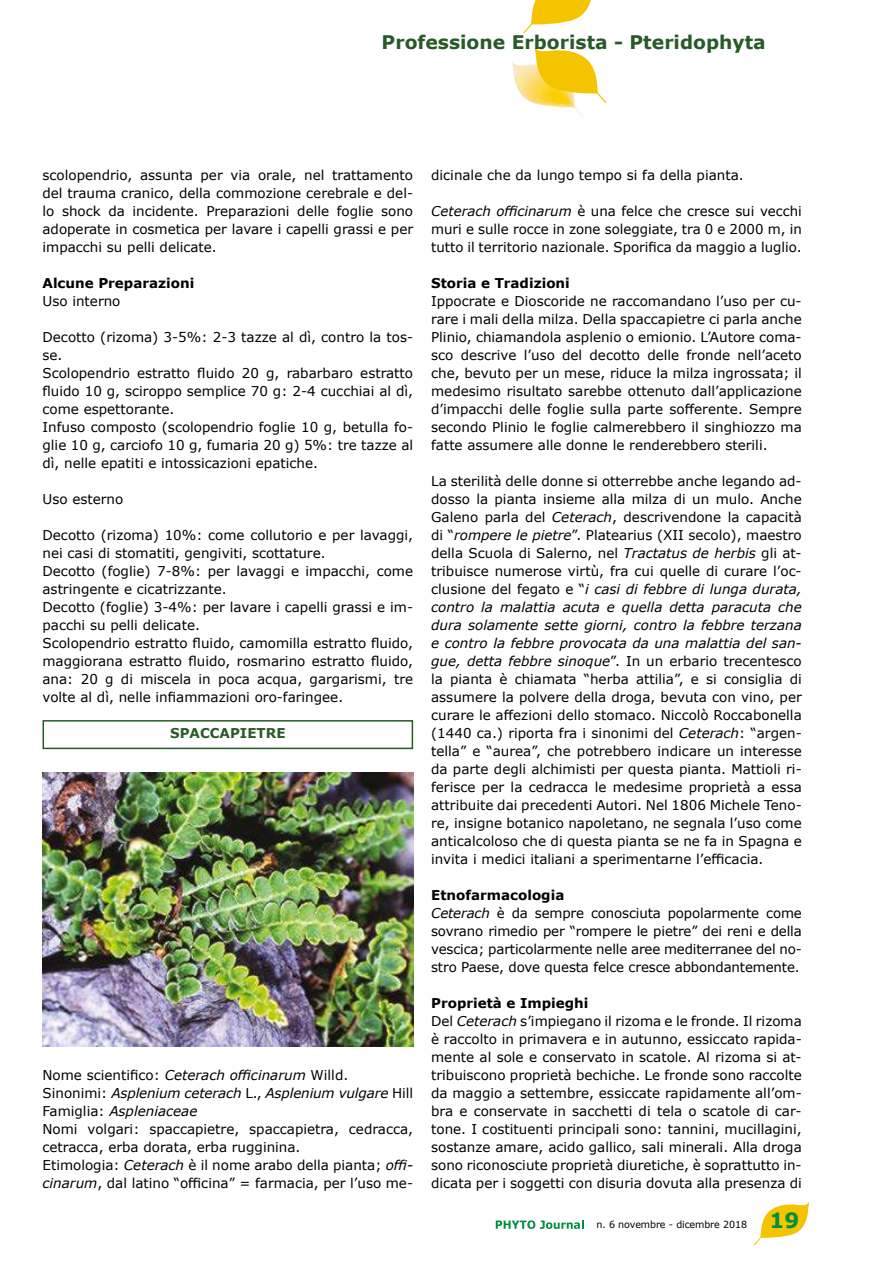
<style>
.page{position:relative;width:893px;height:1263px;background:#fff}
.page>*{position:absolute;margin:0;border:0;box-sizing:border-box;transform-origin:0 0}
.t1{font:700 18.75px "Verdana";color:#285a28}
.t2{font:13.5px/18px "Verdana";color:#000}
.t3{font:700 13.5px "Verdana";color:#000}
.t4{font:700 13.5px "Verdana";color:#285a28}
.t5{font:9.75px "Verdana";letter-spacing:-.01em;color:#000}
.s1{font-style:italic}
.s2{font-weight:700}
.s3{font-weight:700;font-size:21px;color:#008e3f}
</style>
<div class="page">
<svg style="left:754px;top:1202px;width:55px;height:43px"></svg>
<svg style="left:496px;top:1220px;width:87px;height:9px"></svg>
<svg style="left:523px;top:0;width:68px;height:33px"></svg>
<img style="left:512px;top:62px;width:71px;height:55px">
<svg style="left:534px;top:47px;width:72px;height:56px"></svg>
<img style="left:43px;top:772px;width:370px;height:274px">
<div style="left:43px;top:720px;width:370px;height:29px;border:2px solid #285a28"></div>
<h1 class="t1" style="left:382px;top:29px;width:386px">Professione Erborista - Pteridophyta</h1>
<p class="t2" style="left:43px;top:166px;width:372px;text-align:justify">scolopendrio, assunta per via orale, nel trattamento del trauma cranico, della commozione cerebrale e del&shy;lo shock da incidente. Preparazioni delle foglie sono adoperate in cosmetica per lavare i capelli grassi e per impacchi su pelli delicate.</p>
<p class="t3" style="left:43px;top:274px;width:153px">Alcune Preparazioni</p>
<p class="t2" style="left:43px;top:292px;width:79px">Uso interno</p>
<p class="t2" style="left:43px;top:328px;width:372px">Decotto (rizoma) 3-5%: 2-3 tazze al dì, contro la tos&shy;se.<br>Scolopendrio estratto fluido 20 g, rabarbaro estratto fluido 10 g, sciroppo semplice 70 g: 2-4 cucchiai al dì, come espettorante.<br>Infuso composto (scolopendrio foglie 10 g, betulla fo&shy;glie 10 g, carciofo 10 g, fumaria 20 g) 5%: tre tazze al dì, nelle epatiti e intossicazioni epatiche.</p>
<p class="t2" style="left:43px;top:490px;width:82px">Uso esterno</p>
<p class="t2" style="left:43px;top:526px;width:372px">Decotto (rizoma) 10%: come collutorio e per lavaggi, nei casi di stomatiti, gengiviti, scottature.<br>Decotto (foglie) 7-8%: per lavaggi e impacchi, come astringente e cicatrizzante.<br>Decotto (foglie) 3-4%: per lavare i capelli grassi e im&shy;pacchi su pelli delicate.<br>Scolopendrio estratto fluido, camomilla estratto fluido, maggiorana estratto fluido, rosmarino estratto fluido, ana: 20 g di miscela in poca acqua, gargarismi, tre volte al dì, nelle infiammazioni oro-faringee.</p>
<p class="t4" style="left:170px;top:723px;width:117px">SPACCAPIETRE</p>
<p class="t2" style="left:43px;top:1066px;width:372px">Nome scientifico: <span class="s1">Ceterach officinarum</span> Willd.<br>Sinonimi: <span class="s1">Asplenium ceterach</span> L., <span class="s1">Asplenium vulgare</span> Hill Famiglia: <span class="s1">Aspleniaceae<br></span>Nomi volgari: spaccapietre, spaccapietra, cedracca, cetracca, erba dorata, erba rugginina.<br>Etimologia: <span class="s1">Ceterach</span> è il nome arabo della pianta; <span class="s1">offi&shy;cinarum</span>, dal latino “officina” = farmacia, per l’uso me-</p>
<p class="t2" style="left:431px;top:166px;width:314px">dicinale che da lungo tempo si fa della pianta.</p>
<p class="t2" style="left:431px;top:202px;width:372px;text-align:justify"><span class="s1">Ceterach officinarum</span> è una felce che cresce sui vecchi muri e sulle rocce in zone soleggiate, tra 0 e 2000 m, in tutto il territorio nazionale. Sporifica da maggio a luglio.</p>
<p class="t3" style="left:431px;top:274px;width:140px">Storia e Tradizioni</p>
<p class="t2" style="left:431px;top:292px;width:372px;text-align:justify">Ippocrate e Dioscoride ne raccomandano l’uso per cu&shy;rare i mali della milza. Della spaccapietre ci parla anche Plinio, chiamandola asplenio o emionio. L’Autore coma&shy;sco descrive l’uso del decotto delle fronde nell’aceto che, bevuto per un mese, riduce la milza ingrossata; il medesimo risultato sarebbe ottenuto dall’applicazione d’impacchi delle foglie sulla parte sofferente. Sempre secondo Plinio le foglie calmerebbero il singhiozzo ma fatte assumere alle donne le renderebbero sterili.</p>
<p class="t2" style="left:431px;top:472px;width:372px;text-align:justify">La sterilità delle donne si otterrebbe anche legando ad&shy;dosso la pianta insieme alla milza di un mulo. Anche Galeno parla del <span class="s1">Ceterach</span>, descrivendone la capacità di “<span class="s1">rompere le pietre</span>”. Platearius (XII secolo), maestro della Scuola di Salerno, nel <span class="s1">Tractatus de herbis</span> gli at&shy;tribuisce numerose virtù, fra cui quelle di curare l’oc&shy;clusione del fegato e “<span class="s1">i casi di febbre di lunga durata, contro la malattia acuta e quella detta paracuta che dura solamente sette giorni, contro la febbre terzana e contro la febbre provocata da una malattia del san&shy;gue, detta febbre sinoque</span>”. In un erbario trecentesco la pianta è chiamata “herba attilia”, e si consiglia di assumere la polvere della droga, bevuta con vino, per curare le affezioni dello stomaco. Niccolò Roccabonella (1440 ca.) riporta fra i sinonimi del <span class="s1">Ceterach</span>: “argen&shy;tella” e “aurea”, che potrebbero indicare un interesse da parte degli alchimisti per questa pianta. Mattioli ri&shy;ferisce per la cedracca le medesime proprietà a essa attribuite dai precedenti Autori. Nel 1806 Michele Teno&shy;re, insigne botanico napoletano, ne segnala l’uso come anticalcoloso che di questa pianta se ne fa in Spagna e invita i medici italiani a sperimentarne l’efficacia.</p>
<p class="t2" style="left:431px;top:886px;width:372px"><span class="s2">Etnofarmacologia<br></span><span class="s1">Ceterach</span> è da sempre conosciuta popolarmente come sovrano rimedio per “rompere le pietre” dei reni e della vescica; particolarmente nelle aree mediterranee del no&shy;stro Paese, dove questa felce cresce abbondantemente.</p>
<p class="t2" style="left:431px;top:994px;width:372px"><span class="s2">Proprietà e Impieghi<br></span>Del <span class="s1">Ceterach</span> s’impiegano il rizoma e le fronde. Il rizoma è raccolto in primavera e in autunno, essiccato rapida&shy;mente al sole e conservato in scatole. Al rizoma si at&shy;tribuiscono proprietà bechiche. Le fronde sono raccolte da maggio a settembre, essiccate rapidamente all’om&shy;bra e conservate in sacchetti di tela o scatole di car&shy;tone. I costituenti principali sono: tannini, mucillagini, sostanze amare, acido gallico, sali minerali. Alla droga sono riconosciute proprietà diuretiche, è soprattutto in&shy;dicata per i soggetti con disuria dovuta alla presenza di</p>
<p class="t5" style="left:596px;top:1217px;width:205px">n. 6 novembre - dicembre 2018 <span class="s3">19</span></p>
</div>
